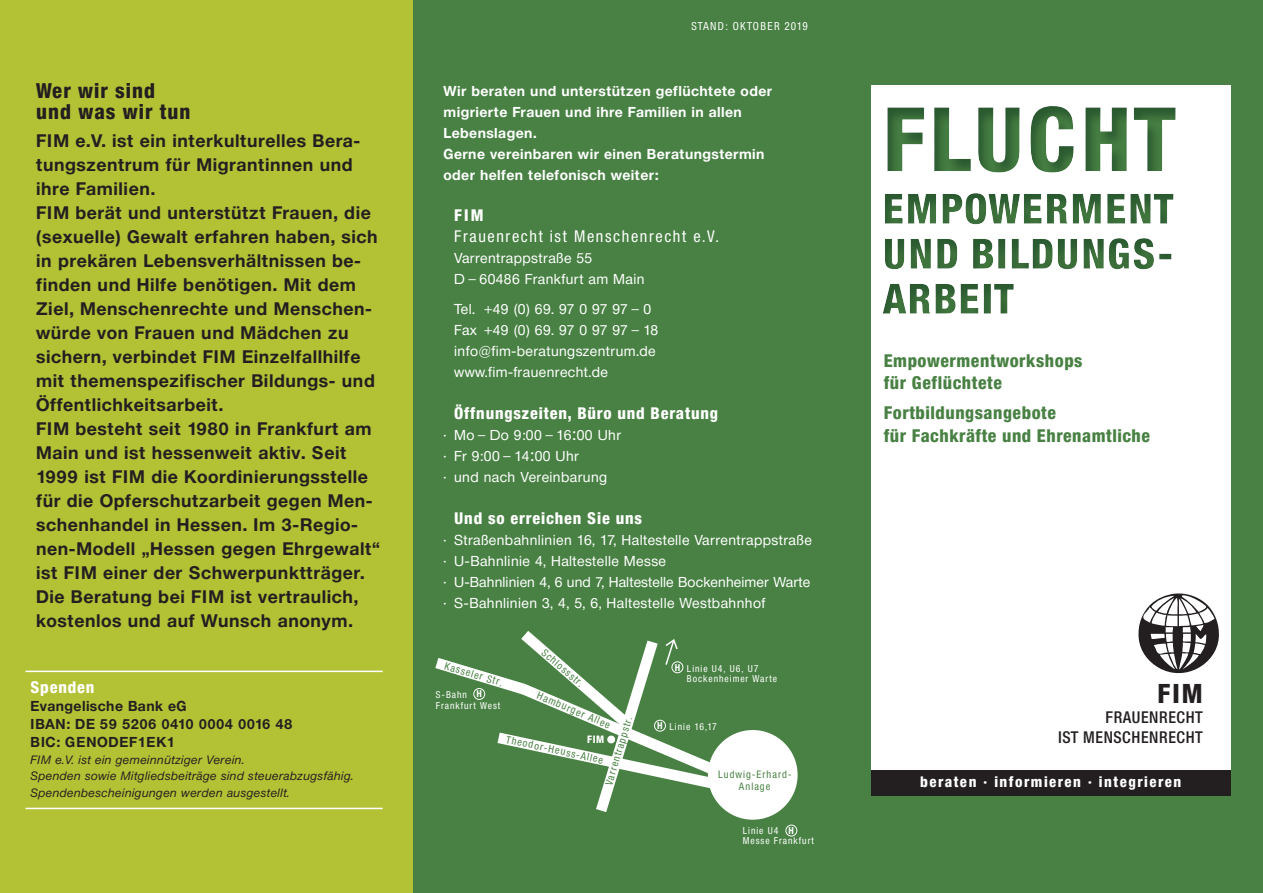
<style>
.page{position:relative;width:1263px;height:893px;background:#fff}
.page>*{position:absolute;margin:0;border:0;box-sizing:border-box;transform-origin:0 0}
.t1{font:800 27px "Neue Helvetica Condensed BQ";color:#231f20}
.t2{font:800 21px/21px "Neue Helvetica Condensed BQ";letter-spacing:.05em;color:#231f20}
.t3{font:700 18px/24px "Neue Helvetica BQ";letter-spacing:.03em;color:#231f20}
.t4{font:800 18px/22.5px "Neue Helvetica Condensed BQ";letter-spacing:.03em;color:#488143}
.t5{font:800 16.5px "Neue Helvetica Condensed BQ";letter-spacing:.05em;color:#fff}
.t6{font:16.5px "Neue Helvetica Condensed BQ";letter-spacing:.1em;color:#fff}
.t7{font:500 16.5px/19.6px "Neue Helvetica Condensed BQ";letter-spacing:.04em;color:#231f20;text-align:right}
.t8{font:800 15px "Neue Helvetica Condensed BQ";letter-spacing:.1em;color:#fff}
.t9{font:14.25px/21px "Neue Helvetica BQ";letter-spacing:.03em;color:#fff}
.t10{font:700 14.25px/21px "Neue Helvetica BQ";letter-spacing:.03em;color:#fff}
.t11{font:700 14.25px/18px "Neue Helvetica BQ";letter-spacing:.03em;color:#231f20}
.t12{font:italic 12px/16.5px "Neue Helvetica BQ";letter-spacing:.03em;color:#231f20}
.t13{font:11.25px "Neue Helvetica Condensed BQ";letter-spacing:.1em;color:#fff}
.t14{font:10.5px/12px "Neue Helvetica Condensed BQ";letter-spacing:.1em;color:#488143;text-align:center}
.t15{font:800 10.5px "Neue Helvetica Condensed BQ";color:#fff}
.t16{font:9.75px/10.5px "Neue Helvetica Condensed BQ";letter-spacing:.1em;color:#fff}
.t17{font:700 9.75px "Neue Helvetica Condensed BQ";color:#fff}
.s1{font-size:17.25px}
.s2{font-weight:700}
</style>
<div class="page">
<div style="left:412px;top:0;width:851px;height:893px;background:#488143"></div>
<div style="left:871px;top:770px;width:359px;height:26px;background:#231f20"></div>
<div style="left:871px;top:85px;width:359px;height:685px;background:#fff"></div>
<img style="left:887px;top:106px;width:288px;height:66px">
<img style="left:885px;top:193px;width:289px;height:31px">
<img style="left:885px;top:238px;width:286px;height:31px">
<img style="left:883px;top:284px;width:131px;height:30px">
<svg style="left:1138px;top:593px;width:81px;height:81px"></svg>
<div style="left:0;top:0;width:412px;height:893px;background:#b3c135"></div>
<div style="left:708px;top:730px;width:90px;height:90px;background:#fff;border-radius:50%"></div>
<div style="left:785px;top:825px;width:12px;height:11px;border:1px solid #fff;border-radius:50%"></div>
<svg style="left:435px;top:631px;width:333px;height:181px"></svg>
<hr style="left:26px;top:671px;width:357px;height:1px;background:#fff">
<hr style="left:26px;top:808px;width:357px;height:1px;background:#fff">
<p class="t2" style="left:36px;top:80px;width:156px">Wer wir sind und was wir tun</p>
<p class="t3" style="left:36px;top:128px;width:345px">FIM e.V. ist ein interkulturelles Bera&shy;tungszentrum für Migrantinnen und ihre Familien.<br>FIM berät und unterstützt Frauen, die (sexuelle) Gewalt erfahren haben, sich in prekären Lebensverhältnissen be&shy;finden und Hilfe benötigen. Mit dem Ziel, Menschenrechte und Menschen&shy;würde von Frauen und Mädchen zu sichern, verbindet FIM Einzelfallhilfe mit themenspezifischer Bildungs- und Öffentlichkeitsarbeit.<br>FIM besteht seit 1980 in Frankfurt am Main und ist hessenweit aktiv. Seit 1999 ist FIM die Koordinierungsstelle für die Opferschutzarbeit gegen Men&shy;schenhandel in Hessen. Im 3-Regio&shy;nen-Modell „Hessen gegen Ehrgewalt“ ist FIM einer der Schwerpunktträger.<br>Die Beratung bei FIM ist vertraulich, kostenlos und auf Wunsch anonym.</p>
<p class="t5" style="left:30px;top:677px;width:66px">Spenden</p>
<p class="t11" style="left:30px;top:697px;width:263px">Evangelische Bank eG<br>IBAN: DE 59 5206 0410 0004 0016 48<br>BIC: GENODEF1EK1</p>
<p class="t12" style="left:30px;top:751px;width:325px">FIM e.V. ist ein gemeinnütziger Verein.<br>Spenden sowie Mitgliedsbeiträge sind steuerabzugsfähig.<br>Spendenbescheinigungen werden ausgestellt.</p>
<p class="t13" style="left:691px;top:19px;width:118px">stand: oKtoBEr 2019</p>
<p class="t10" style="left:443px;top:81px;width:330px">Wir beraten und unterstützen geflüchtete oder migrierte Frauen und ihre Familien in allen Lebenslagen.<br>Gerne vereinbaren wir einen Beratungstermin oder helfen telefonisch weiter:</p>
<p class="t5" style="left:454px;top:204px;width:31px">FIM</p>
<p class="t6" style="left:454px;top:226px;width:266px">Frauenrecht ist menschenrecht e.V.</p>
<p class="t9" style="left:454px;top:247px;width:192px">Varrentrappstraße 55<br>D — 60486 Frankfurt am Main</p>
<p class="t9" style="left:454px;top:298px;width:206px">Tel. +49 (0) 69. 97 0 97 97 — 0<br>Fax +49 (0) 69. 97 0 97 97 — 18 info@fim-beratungszentrum.de www.fim-frauenrecht.de</p>
<p class="t5" style="left:454px;top:402px;width:265px">Öffnungszeiten, Büro und Beratung</p>
<p class="t9" style="left:443px;top:424px;width:179px">· Mo — Do 9:00 — 16<span class="s1">:</span>00 Uhr · Fr 9:00 — 14<span class="s1">:</span>00 Uhr<br>· und nach Vereinbarung</p>
<p class="t5" style="left:454px;top:507px;width:189px">Und so erreichen Sie uns</p>
<p class="t9" style="left:443px;top:529px;width:370px">· Straßenbahnlinien 16, 17, Haltestelle Varrentrappstraße · U-Bahnlinie 4, Haltestelle Messe<br>· U-Bahnlinien 4, 6 und 7, Haltestelle Bockenheimer Warte · S-Bahnlinien 3, 4, 5, 6, Haltestelle Westbahnhof</p>
<p class="t14" style="left:447px;top:659px;width:61px;rotate:17deg">Kasseler str.</p>
<p class="t14" style="left:547px;top:646px;width:53px;rotate:41deg">schlossstr.</p>
<p class="t17" style="left:476px;top:688px;width:7px">H</p>
<p class="t14" style="left:540px;top:689px;width:80px;rotate:23deg">hamburger allee</p>
<p class="t16" style="left:436px;top:690px;width:66px">s-Bahn<br>Frankfurt west</p>
<p class="t14" style="left:603px;top:783px;width:72px;rotate:-73deg">Varrentrappstr.</p>
<p class="t14" style="left:507px;top:733px;width:101px;rotate:12deg">theodor-heuss-allee</p>
<p class="t15" style="left:587px;top:733px;width:19px">FIM</p>
<p class="t16" style="left:687px;top:663px;width:92px;text-indent:-12px"><span class="s2">H</span> linie u4, u6, u7<br>Bockenheimer warte</p>
<p class="t16" style="left:657px;top:721px;width:61px"><span class="s2">H</span> linie 16,17</p>
<p class="t14" style="left:718px;top:768px;width:75px">ludwig-Erhard&shy;anlage</p>
<p class="t16" style="left:743px;top:825px;width:73px">linie u4 <span class="s2">H </span>messe Frankfurt</p>
<p class="t4" style="left:884px;top:349px;width:200px">Empowermentworkshops für Geflüchtete</p>
<p class="t4" style="left:884px;top:401px;width:268px">Fortbildungsangebote<br>für Fachkräfte und Ehrenamtliche</p>
<h1 class="t1" style="left:1157px;top:677px;width:47px">FIM</h1>
<p class="t7" style="left:1058px;top:707px;width:146px">FRAUENRECHT<br>IST MENSCHENRECHT</p>
<p class="t8" style="left:920px;top:773px;width:263px">beraten · informieren · integrieren</p>
</div>
